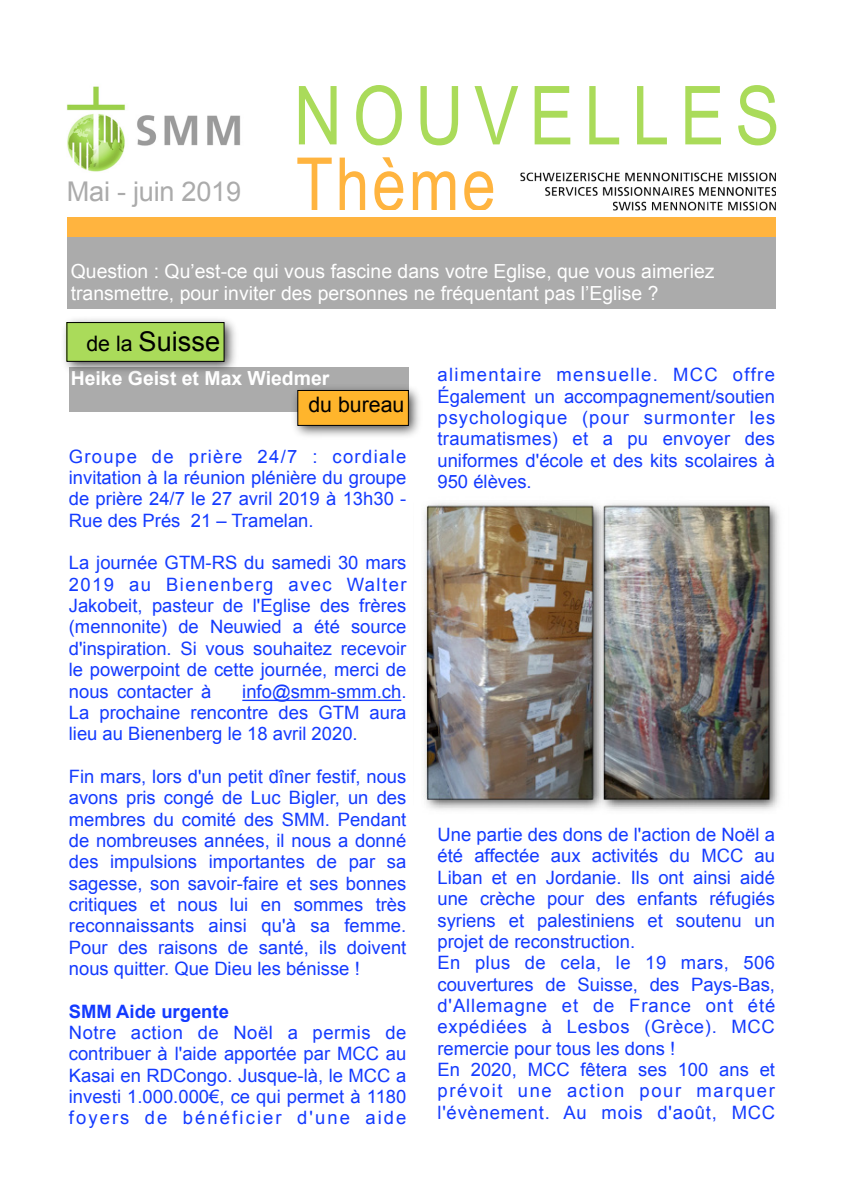
<style>
.page{position:relative;width:842px;height:1191px;background:#fff}
.page>*{position:absolute;margin:0;border:0;box-sizing:border-box;transform-origin:0 0}
.t1{font:81.4px "Arial Narrow";letter-spacing:.13em;color:#aadb5a}
.t2{font:73.8px "Arial Narrow";letter-spacing:.04em;color:#ffb43f}
.t3{font:27.2px "Arial";letter-spacing:-.01em;color:#ababab}
.t4{font:27.2px "Arial";color:#000}
.t5{font:21.4px "Arial";color:#000}
.t6{font:19.4px/21.4px "Arial";color:#fff}
.t7{font:700 19.4px "Arial";color:#fff}
.t8{font:18.4px/21.4px "Arial";color:#143bff;text-align:justify}
.t9{font:700 18.4px "Arial";color:#143bff}
.s1{font-size:21.4px}
</style>
<div class="page">
<div style="left:67px;top:218px;width:708px;height:19px;background:#ffb43f"></div>
<img style="left:520px;top:172px;width:255px;height:39px">
<hr style="left:242px;top:699px;width:159px;height:2px;background:#143bff">
<div style="left:67px;top:237px;width:708px;height:72px;background:#ababab"></div>
<img style="left:67px;top:86px;width:174px;height:86px">
<div style="left:69px;top:367px;width:339px;height:45px;background:#ababab"></div>
<img style="left:294px;top:385px;width:126px;height:52px">
<div style="left:298px;top:390px;width:110px;height:35px;background:#ffb52c"></div>
<div style="left:298px;top:390px;width:111px;height:35px;border:1px solid #000"></div>
<img style="left:64px;top:319px;width:172px;height:53px">
<div style="left:67px;top:322px;width:157px;height:39px;background:#aadb5a"></div>
<div style="left:67px;top:322px;width:157px;height:39px;border:1px solid #000"></div>
<img style="left:423px;top:503px;width:357px;height:308px">
<h3 class="t3" style="left:67px;top:173px;width:176px">Mai - juin 2019</h3>
<h1 class="t1" style="left:294px;top:56px;width:487px">NOUVELLES</h1>
<h2 class="t2" style="left:296px;top:130px;width:201px">Thème</h2>
<p class="t6" style="left:71px;top:261px;width:645px">Question : Qu’est-ce qui vous fascine dans votre Eglise, que vous aimeriez transmettre, pour inviter des personnes ne fréquentant pas l’Eglise ?</p>
<h3 class="t4" style="left:86px;top:323px;width:135px"><span class="s1">de la</span> Suisse</h3>
<p class="t7" style="left:71px;top:365px;width:260px">Heike Geist et Max Wiedmer</p>
<p class="t5" style="left:308px;top:391px;width:98px">du bureau</p>
<p class="t8" style="left:69px;top:446px;width:339px">Groupe de prière 24/7 : cordiale invitation à la réunion plénière du groupe de prière 24/7 le 27 avril 2019 à 13h30 - Rue des Prés 21 – Tramelan.</p>
<p class="t8" style="left:69px;top:552px;width:339px">La journée GTM-RS du samedi 30 mars 2019 au Bienenberg avec Walter Jakobeit, pasteur de l'Eglise des frères (mennonite) de Neuwied a été source d'inspiration. Si vous souhaitez recevoir le powerpoint de cette journée, merci de nous contacter à</p>
<p class="t8" style="left:69px;top:680px;width:339px;text-indent:173px">info@smm-smm.ch.<br>La prochaine rencontre des GTM aura lieu au Bienenberg le 18 avril 2020.</p>
<p class="t8" style="left:69px;top:766px;width:339px">Fin mars, lors d'un petit dîner festif, nous avons pris congé de Luc Bigler, un des membres du comité des SMM. Pendant de nombreuses années, il nous a donné des impulsions importantes de par sa sagesse, son savoir-faire et ses bonnes critiques et nous lui en sommes très reconnaissants ainsi qu'à sa femme.<br>Pour des raisons de santé, ils doivent nous quitter. Que Dieu les bénisse !</p>
<p class="t9" style="left:69px;top:999px;width:162px">SMM Aide urgente</p>
<p class="t8" style="left:69px;top:1022px;width:339px">Notre action de Noël a permis de contribuer à l'aide apportée par MCC au Kasai en RDCongo. Jusque-là, le MCC a investi 1.000.000€, ce qui permet à 1180 foyers de bénéficier d'une aide</p>
<p class="t8" style="left:437px;top:364px;width:339px">alimentaire mensuelle. MCC offre Également un accompagnement/soutien psychologique (pour surmonter les traumatismes) et a pu envoyer des uniformes d'école et des kits scolaires à 950 élèves.</p>
<p class="t8" style="left:437px;top:824px;width:339px;text-align:left">Une partie des dons de l'action de Noël a été affectée aux activités du MCC au Liban et en Jordanie. Ils ont ainsi aidé une crèche pour des enfants réfugiés syriens et palestiniens et soutenu un projet de reconstruction.<br>En plus de cela, le 19 mars, 506 couvertures de Suisse, des Pays-Bas, d'Allemagne et de France ont été expédiées à Lesbos (Grèce). MCC remercie pour tous les dons !<br>En 2020, MCC fêtera ses 100 ans et prévoit une action pour marquer l'évènement. Au mois d'août, MCC</p>
</div>
